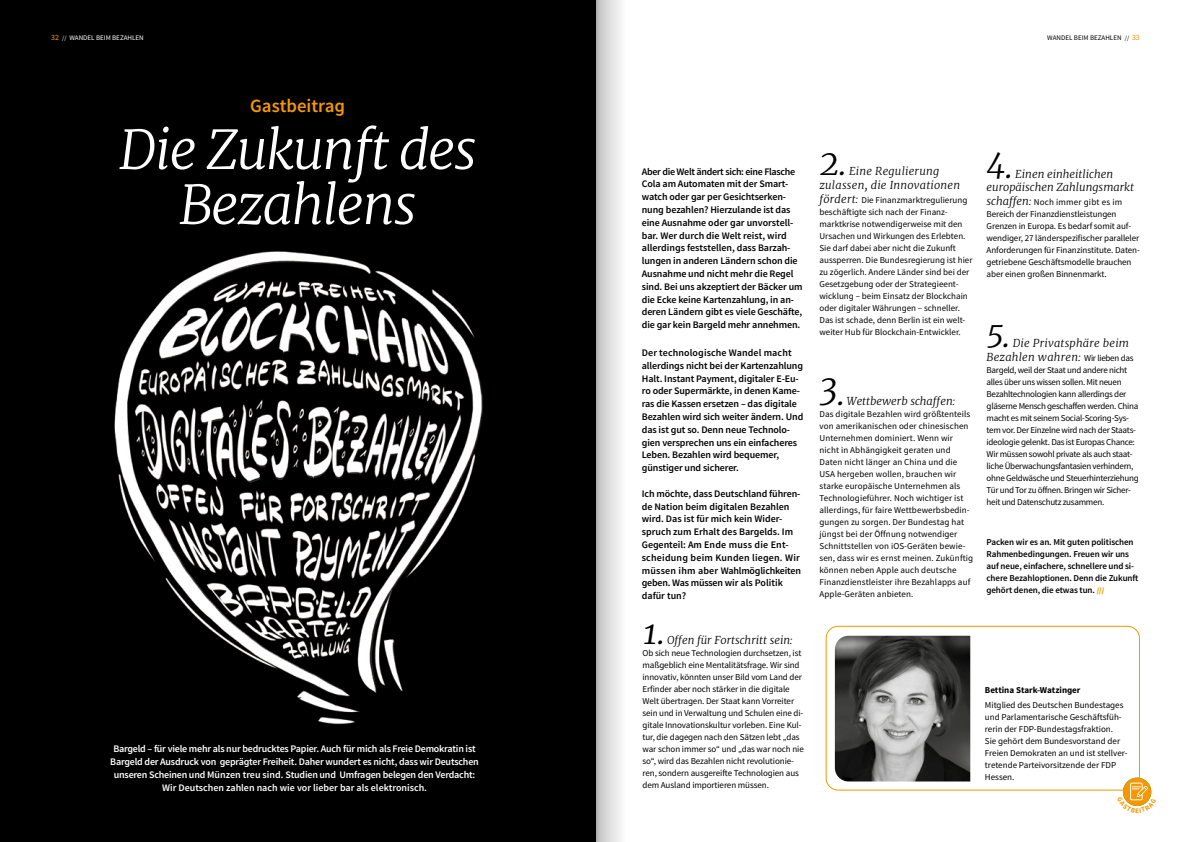
<style>
.page{position:relative;width:1191px;height:842px;background:#fff}
.page>*{position:absolute;margin:0;border:0;box-sizing:border-box;transform-origin:0 0}
.t1{font:italic 300 53.5px/55px "Merriweather";letter-spacing:-.03em;color:#fff;text-align:center}
.t2{font:italic 300 35px "Merriweather";color:#000}
.t3{font:italic 300 32px "Merriweather";color:#000}
.t4{font:italic 300 31px "Merriweather";color:#000}
.t5{font:600 18.7px "Source Sans Pro";color:#f49800}
.t6{font:italic 300 11px/13.5px "Merriweather";color:#000}
.t7{font:italic 300 11px/14px "Merriweather";letter-spacing:.02em;color:#000}
.t8{font:600 10px/12.8px "Source Sans Pro";letter-spacing:-.01em;color:#000}
.t9{font:600 10px/13px "Source Sans Pro";letter-spacing:-.02em;color:#fff;text-align:center}
.t10{font:9px/12px "Source Sans Pro";letter-spacing:-.01em;color:#000}
.t11{font:9px/12px "Source Sans Pro";letter-spacing:.01em;color:#000}
.t12{font:9px/12px "Source Sans Pro";letter-spacing:-.03em;color:#000}
.t13{font:600 9px/12px "Source Sans Pro";letter-spacing:-.01em;color:#000}
.t14{font:700 9px "Source Sans Pro";color:#000}
.t15{font:7px "Source Sans Pro";color:#fff}
.t16{font:7px "Source Sans Pro";color:#000}
.s1{font-size:8px;color:#f49800}
.s2{font-size:6.2px}
.s3{font-family:"Merriweather";font-weight:300;font-style:italic;font-size:11px}
.s4{font-size:35px}
.s5{font-family:"Source Sans Pro";font-weight:400;font-style:normal;font-size:9px}
.s6{font-weight:900;font-size:8px;color:#f49800}
</style>
<div class="page">
<img style="left:0;top:0;width:542px;height:842px">
<div style="left:825px;top:626px;width:315px;height:165px;border:1px solid #f49800;border-radius:12px"></div>
<img style="left:835px;top:636px;width:135px;height:145px">
<div style="left:1123px;top:778px;width:28px;height:28px;background:#f49800;border-radius:50%"></div>
<div style="left:1130px;top:783px;width:12px;height:17px;border:1px solid #fff"></div>
<div style="left:542px;top:0;width:53px;height:842px;background:#000"></div>
<svg style="left:595px;top:0;width:26px;height:842px;background:#d1d1d1"></svg>
<svg style="left:1117px;top:786px;width:35px;height:20px"></svg>
<p class="t15" style="left:51px;top:33px;width:94px"><span class="s1">32</span> <span class="s2">//</span> WANDEL BEIM BEZAHLEN</p>
<p class="t16" style="left:1047px;top:33px;width:94px">WANDEL BEIM BEZAHLEN <span class="s2">//</span> <span class="s1">33</span></p>
<h3 class="t5" style="left:250px;top:94px;width:97px">Gastbeitrag</h3>
<h1 class="t1" style="left:119px;top:120px;width:359px">Die Zukunft des<br>Bezahlens</h1>
<p class="t9" style="left:110px;top:742px;width:370px">Bargeld – für viele mehr als nur bedrucktes Papier. Auch für mich als Freie Demokratin ist Bargeld der Ausdruck von geprägter Freiheit. Daher wundert es nicht, dass wir Deutschen unseren Scheinen und Münzen treu sind. Studien und Umfragen belegen den Verdacht:<br>Wir Deutschen zahlen nach wie vor lieber bar als elektronisch.</p>
<p class="t8" style="left:642px;top:165px;width:162px">Aber die Welt ändert sich: eine Flasche Cola am Automaten mit der Smart&shy;watch oder gar per Gesichtserken&shy;nung bezahlen? Hierzulande ist das eine Ausnahme oder gar unvorstell&shy;bar. Wer durch die Welt reist, wird allerdings feststellen, dass Barzah&shy;lungen in anderen Ländern schon die Ausnahme und nicht mehr die Regel sind. Bei uns akzeptiert der Bäcker um die Ecke keine Kartenzahlung, in an&shy;deren Ländern gibt es viele Geschäfte, die gar kein Bargeld mehr annehmen.</p>
<p class="t8" style="left:642px;top:347px;width:163px">Der technologische Wandel macht allerdings nicht bei der Kartenzahlung Halt. Instant Payment, digitaler E-Eu&shy;ro oder Supermärkte, in denen Kame&shy;ras die Kassen ersetzen – das digitale Bezahlen wird sich weiter ändern. Und das ist gut so. Denn neue Technolo&shy;gien versprechen uns ein einfacheres Leben. Bezahlen wird bequemer, günstiger und sicherer.</p>
<p class="t8" style="left:642px;top:487px;width:161px">Ich möchte, dass Deutschland führen&shy;de Nation beim digitalen Bezahlen wird. Das ist für mich kein Wider&shy;spruch zum Erhalt des Bargelds. Im<br>Gegenteil: Am Ende muss die Ent&shy;scheidung beim Kunden liegen. Wir müssen ihm aber Wahlmöglichkeiten geben. Was müssen wir als Politik dafür tun?</p>
<h2 class="t2" style="left:642px;top:607px;width:24px">1.</h2>
<p class="t6" style="left:667px;top:633px;width:127px">Offen für Fortschritt sein:</p>
<p class="t10" style="left:642px;top:647px;width:163px">Ob sich neue Technologien durchsetzen, ist maßgeblich eine Mentalitätsfrage. Wir sind innovativ, könnten unser Bild vom Land der Erfinder aber noch stärker in die digitale Welt übertragen. Der Staat kann Vorreiter sein und in Verwaltung und Schulen eine di&shy;gitale Innovationskultur vorleben. Eine Kul&shy;tur, die dagegen nach den Sätzen lebt „das war schon immer so“ und „das war noch nie so“, wird das Bezahlen nicht revolutionie&shy;ren, sondern ausgereifte Technologien aus dem Ausland importieren müssen.</p>
<h2 class="t2" style="left:819px;top:138px;width:29px">2.</h2>
<p class="t7" style="left:819px;top:164px;width:142px;text-indent:30px">Eine Regulierung zulassen, die Innovationen</p>
<p class="t10" style="left:819px;top:194px;width:154px"><span class="s3">fördert:</span> Die Finanzmarktregulierung beschäftigte sich nach der Finanz&shy;marktkrise notwendigerweise mit den Ursachen und Wirkungen des Erlebten.<br>Sie darf dabei aber nicht die Zukunft aussperren. Die Bundesregierung ist hier zu zögerlich. Andere Länder sind bei der Gesetzgebung oder der Strategieent&shy;wicklung – beim Einsatz der Blockchain oder digitaler Währungen – schneller.<br>Das ist schade, denn Berlin ist ein welt&shy;weiter Hub für Blockchain-Entwickler.</p>
<h2 class="t2" style="left:819px;top:366px;width:27px">3.</h2>
<p class="t6" style="left:847px;top:394px;width:110px">Wettbewerb schaffen:</p>
<p class="t11" style="left:819px;top:408px;width:155px">Das digitale Bezahlen wird größtenteils von amerikanischen oder chinesischen Unternehmen dominiert. Wenn wir nicht in Abhängigkeit geraten und Daten nicht länger an China und die USA hergeben wollen, brauchen wir starke europäische Unternehmen als Technologieführer. Noch wichtiger ist allerdings, für faire Wettbewerbsbedin&shy;gungen zu sorgen. Der Bundestag hat jüngst bei der Öffnung notwendiger Schnittstellen von iOS-Geräten bewie&shy;sen, dass wir es ernst meinen. Zukünftig können neben Apple auch deutsche Finanzdienstleister ihre Bezahlapps auf Apple-Geräten anbieten.</p>
<h3 class="t3" style="left:986px;top:138px;width:28px">4<span class="s4">.</span></h3>
<p class="t6" style="left:986px;top:166px;width:149px;text-indent:29px">Einen einheitlichen europäischen Zahlungsmarkt</p>
<p class="t10" style="left:986px;top:196px;width:155px"><span class="s3">schaffen:</span> Noch immer gibt es im Bereich der Finanzdienstleistungen Grenzen in Europa. Es bedarf somit auf&shy;wendiger, 27 länderspezifischer paralleler Anforderungen für Finanzinstitute. Daten&shy;getriebene Geschäftsmodelle brauchen aber einen großen Binnenmarkt.</p>
<h3 class="t4" style="left:986px;top:311px;width:26px">5<span class="s4">.</span></h3>
<p class="t7" style="left:986px;top:335px;width:148px;text-indent:26px">Die Privatsphäre beim<br>Bezahlen wahren: <span class="s5">Wir lieben das</span></p>
<p class="t12" style="left:986px;top:364px;width:154px">Bargeld, weil der Staat und andere nicht alles über uns wissen sollen. Mit neuen Bezahltechnologien kann allerdings der gläserne Mensch geschaffen werden. China macht es mit seinem Social-Scoring-Sys&shy;tem vor. Der Einzelne wird nach der Staats&shy;ideologie gelenkt. Das ist Europas Chance:<br>Wir müssen sowohl private als auch staat&shy;liche Überwachungsfantasien verhindern, ohne Geldwäsche und Steuerhinterziehung Tür und Tor zu öffnen. Bringen wir Sicher&shy;heit und Datenschutz zusammen.</p>
<p class="t13" style="left:986px;top:536px;width:153px">Packen wir es an. Mit guten politischen Rahmenbedingungen. Freuen wir uns auf neue, einfachere, schnellere und si&shy;chere Bezahloptionen. Denn die Zukunft gehört denen, die etwas tun. <span class="s6">///</span></p>
<p class="t14" style="left:985px;top:684px;width:97px">Bettina Stark-Watzinger</p>
<p class="t10" style="left:985px;top:699px;width:144px">Mitglied des Deutschen Bundestages und Parlamentarische Geschäftsfüh&shy;rerin der FDP-Bundestagsfraktion.<br>Sie gehört dem Bundesvorstand der<br>Freien Demokraten an und ist stellver&shy;tretende Parteivorsitzende der FDP<br>Hessen.</p>
</div>
